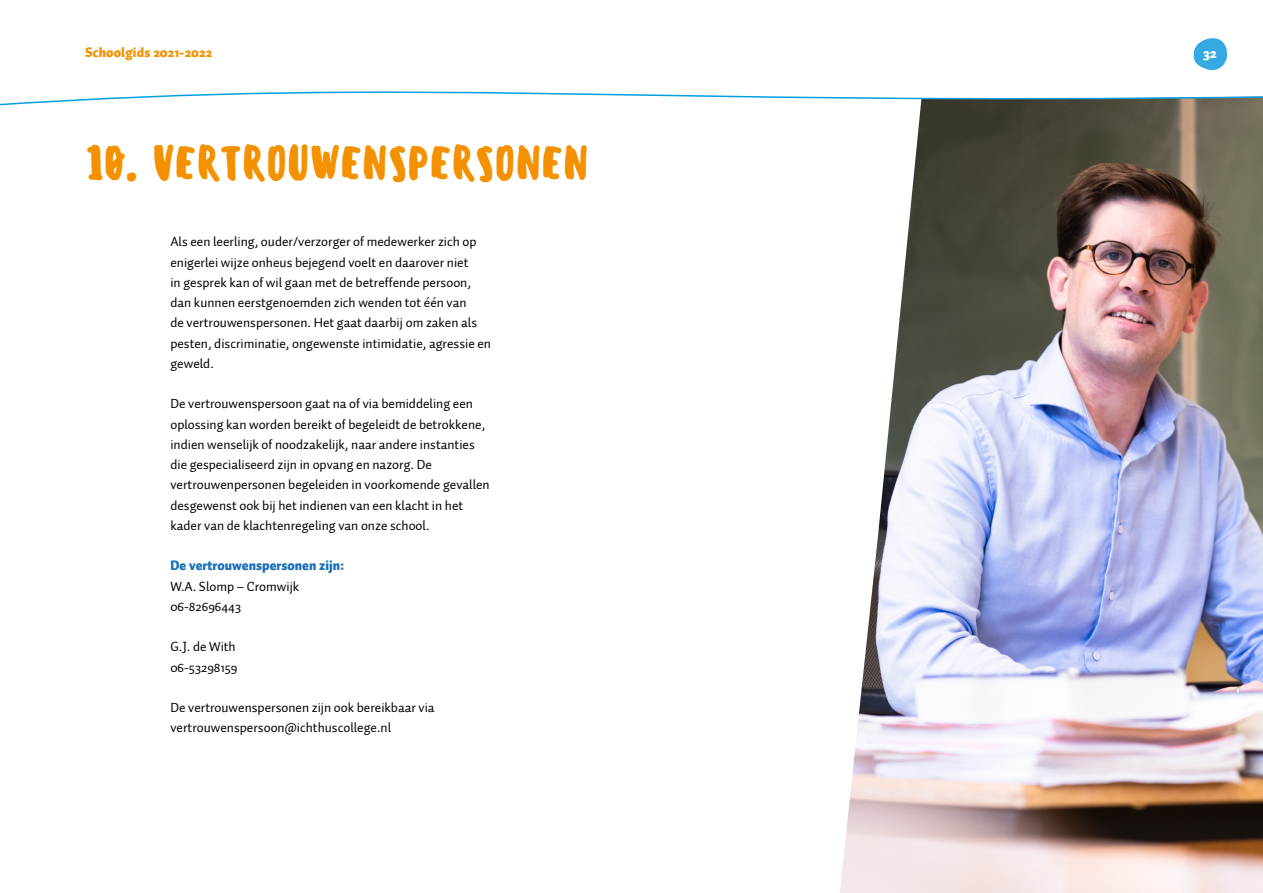
<style>
.page{position:relative;width:1263px;height:893px;background:#fff}
.page>*{position:absolute;margin:0;border:0;box-sizing:border-box;transform-origin:0 0}
.t1{font:500 45px "Sensei";letter-spacing:-.015em;color:#f39100}
.t2{font:900 14.25px "Auto 2";color:#fff}
.t3{font:13.5px/20.2px "Auto 2";color:#000}
.t4{font:900 13.5px "Auto 2";color:#1a70b8}
.t5{font:900 13.5px "Auto 2";letter-spacing:.01em;color:#f39100}
</style>
<div class="page">
<img style="left:840px;top:107px;width:423px;height:786px">
<svg style="left:0;top:91px;width:1263px;height:16px"></svg>
<svg style="left:1193px;top:38px;width:35px;height:33px"></svg>
<p class="t5" style="left:85px;top:43px;width:129px">Schoolgids 2021-2022</p>
<p class="t2" style="left:1203px;top:43px;width:15px">32</p>
<h1 class="t1" style="left:85px;top:133px;width:506px">10. VERTROUWENSPERSONEN</h1>
<p class="t3" style="left:170px;top:232px;width:322px">Als een leerling, ouder/verzorger of medewerker zich op enigerlei wijze onheus bejegend voelt en daarover niet<br>in gesprek kan of wil gaan met de betreffende persoon, dan kunnen eerstgenoemden zich wenden tot één van<br>de vertrouwenspersonen. Het gaat daarbij om zaken als pesten, discriminatie, ongewenste intimidatie, agressie en geweld.</p>
<p class="t3" style="left:170px;top:394px;width:321px">De vertrouwenspersoon gaat na of via bemiddeling een oplossing kan worden bereikt of begeleidt de betrokkene, indien wenselijk of noodzakelijk, naar andere instanties die gespecialiseerd zijn in opvang en nazorg. De vertrouwenpersonen begeleiden in voorkomende gevallen desgewenst ook bij het indienen van een klacht in het kader van de klachtenregeling van onze school.</p>
<p class="t4" style="left:170px;top:557px;width:175px">De vertrouwenspersonen zijn:</p>
<p class="t3" style="left:170px;top:576px;width:130px">W.A. Slomp – Cromwijk<br>06-82696443</p>
<p class="t3" style="left:170px;top:637px;width:68px">G.J. de With<br>06-53298159</p>
<p class="t3" style="left:170px;top:698px;width:266px">De vertrouwenspersonen zijn ook bereikbaar via vertrouwenspersoon@ichthuscollege.nl</p>
</div>
